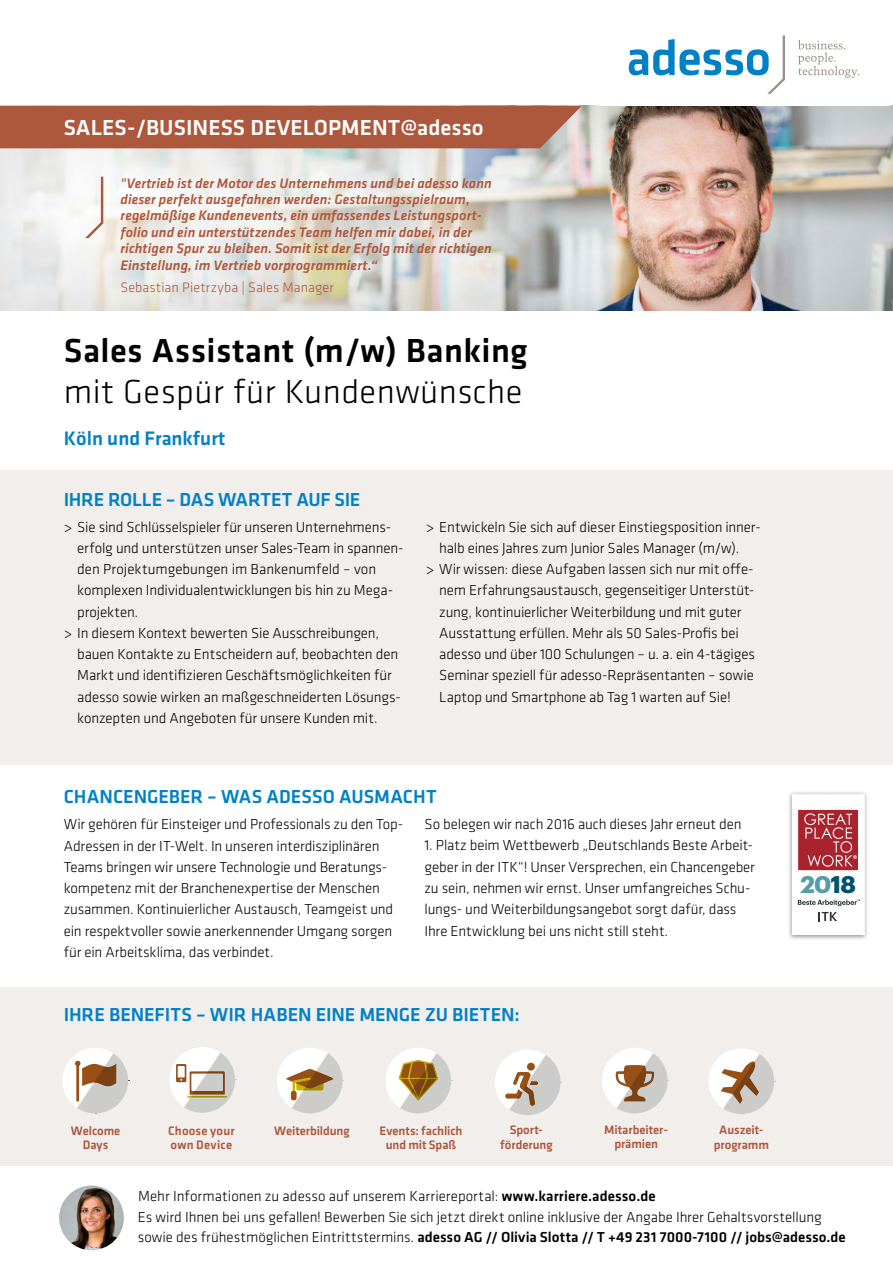
<style>
.page{position:relative;width:893px;height:1263px;background:#fff}
.page>*{position:absolute;margin:0;border:0;box-sizing:border-box;transform-origin:0 0}
.t1{font:500 34.5px "Klavika";letter-spacing:.01em;color:#000}
.t2{font:300 34.5px "Klavika";letter-spacing:.01em;color:#000}
.t3{font:700 23.55px "Graphik";color:#579ca9}
.t4{font:500 22.5px "Klavika";color:#fff}
.t5{font:500 20.25px "Klavika";color:#0081c7}
.t6{font:500 19.5px "Klavika";letter-spacing:-.005em;color:#0081c7}
.t7{font:300 15px/21.3px "Klavika";letter-spacing:-.01em;color:#000}
.t8{font:italic 500 14.25px/16.4px "Klavika";letter-spacing:.01em;color:#ad573c}
.t9{font:300 14.25px "Klavika";letter-spacing:.005em;color:#ad573c}
.t10{font:500 12.75px/14.9px "Klavika";letter-spacing:-.005em;color:#ad573c;text-align:center}
.t11{font:500 12.75px/14.2px "Klavika";letter-spacing:.015em;color:#ad573c}
.s1{color:#00526f}
.s2{font-weight:500}
</style>
<div class="page">
<div style="left:0;top:97px;width:893px;height:216px;background:#000;opacity:.15"></div>
<div style="left:599px;top:19px;width:290px;height:86px;background:#fff"></div>
<svg style="left:629px;top:35px;width:156px;height:59px"></svg>
<svg style="left:798px;top:40px;width:61px;height:38px"></svg>
<img style="left:59px;top:1185px;width:65px;height:65px;border-radius:32px">
<div style="left:0;top:470px;width:893px;height:295px;background:#f1eeeb"></div>
<img style="left:789px;top:792px;width:79px;height:148px">
<svg style="left:792px;top:794px;width:72px;height:141px"></svg>
<div style="left:0;top:987px;width:893px;height:179px;background:#f1eeeb"></div>
<div style="left:169px;top:1047px;width:66px;height:66px;background:#fff;border-radius:50%"></div>
<svg style="left:176px;top:1053px;width:59px;height:60px"></svg>
<div style="left:277px;top:1048px;width:66px;height:65px;background:#fff;border-radius:50%"></div>
<svg style="left:286px;top:1053px;width:57px;height:60px"></svg>
<div style="left:62px;top:1048px;width:66px;height:65px;background:#fff;border-radius:50%"></div>
<svg style="left:75px;top:1053px;width:54px;height:60px"></svg>
<div style="left:495px;top:1049px;width:65px;height:66px;background:#fff;border-radius:50%"></div>
<svg style="left:505px;top:1055px;width:55px;height:60px"></svg>
<div style="left:385px;top:1048px;width:66px;height:65px;background:#fff;border-radius:50%"></div>
<svg style="left:399px;top:1053px;width:52px;height:60px"></svg>
<div style="left:602px;top:1048px;width:66px;height:65px;background:#fff;border-radius:50%"></div>
<svg style="left:615px;top:1053px;width:53px;height:60px"></svg>
<div style="left:708px;top:1048px;width:66px;height:66px;background:#fff;border-radius:50%"></div>
<svg style="left:721px;top:1054px;width:53px;height:60px"></svg>
<div style="left:0;top:106px;width:582px;height:42px;background:#ad573c"></div>
<svg style="left:85px;top:177px;width:18px;height:61px"></svg>
<h3 class="t4" style="left:64px;top:116px;width:421px">SALES-/BUSINESS DEVELOPMENT@adesso</h3>
<p class="t8" style="left:120px;top:175px;width:373px">"Vertrieb ist der Motor des Unternehmens und bei adesso kann dieser perfekt ausgefahren werden: Gestaltungsspielraum, regelmäßige Kundenevents, ein umfassendes Leistungsport&shy;folio und ein unterstützendes Team helfen mir dabei, in der richtigen Spur zu bleiben. Somit ist der Erfolg mit der richtigen Einstellung, im Vertrieb vorprogrammiert.“</p>
<p class="t9" style="left:120px;top:280px;width:215px">Sebastian Pietrzyba | Sales Manager</p>
<h1 class="t1" style="left:64px;top:332px;width:465px">Sales Assistant (m/w) Banking</h1>
<h1 class="t2" style="left:64px;top:373px;width:460px">mit Gespür für Kundenwünsche</h1>
<h3 class="t5" style="left:64px;top:427px;width:163px">Köln und Frankfurt</h3>
<h3 class="t6" style="left:64px;top:489px;width:298px">IHRE ROLLE – DAS WARTET AUF SIE</h3>
<p class="t7" style="left:64px;top:516px;width:329px">&gt; Sie sind Schlüsselspieler für unseren Unternehmens-</p>
<p class="t7" style="left:77px;top:537px;width:328px">erfolg und unterstützen unser Sales-Team in spannen-</p>
<p class="t7" style="left:77px;top:559px;width:300px">den Projektumgebungen im Bankenumfeld – von</p>
<p class="t7" style="left:77px;top:580px;width:317px">komplexen Individualentwicklungen bis hin zu Mega-</p>
<p class="t7" style="left:77px;top:601px;width:62px">projekten.</p>
<p class="t7" style="left:64px;top:622px;width:317px">&gt; In diesem Kontext bewerten Sie Ausschreibungen,</p>
<p class="t7" style="left:77px;top:644px;width:322px">bauen Kontakte zu Entscheidern auf, beobachten den</p>
<p class="t7" style="left:77px;top:665px;width:316px">Markt und identifizieren Geschäftsmöglichkeiten für</p>
<p class="t7" style="left:77px;top:686px;width:325px">adesso sowie wirken an maßgeschneiderten Lösungs-</p>
<p class="t7" style="left:77px;top:707px;width:302px">konzepten und Angeboten für unsere Kunden mit.</p>
<p class="t7" style="left:426px;top:516px;width:337px">&gt; Entwickeln Sie sich auf dieser Einstiegsposition inner-</p>
<p class="t7" style="left:439px;top:537px;width:302px">halb eines Jahres zum Junior Sales Manager (m/w).</p>
<p class="t7" style="left:426px;top:559px;width:329px">&gt; Wir wissen: diese Aufgaben lassen sich nur mit offe-</p>
<p class="t7" style="left:439px;top:580px;width:316px">nem Erfahrungsaustausch, gegenseitiger Unterstüt-</p>
<p class="t7" style="left:439px;top:601px;width:304px">zung, kontinuierlicher Weiterbildung und mit guter</p>
<p class="t7" style="left:439px;top:622px;width:301px">Ausstattung erfüllen. Mehr als 50 Sales-Profis bei</p>
<p class="t7" style="left:439px;top:644px;width:317px">adesso und über 100 Schulungen – u. a. ein 4-tägiges</p>
<p class="t7" style="left:439px;top:665px;width:316px">Seminar speziell für adesso-Repräsentanten – sowie</p>
<p class="t7" style="left:439px;top:686px;width:293px">Laptop und Smartphone ab Tag 1 warten auf Sie!</p>
<h3 class="t6" style="left:64px;top:786px;width:374px">CHANCENGEBER – WAS ADESSO AUSMACHT</h3>
<p class="t7" style="left:64px;top:814px;width:341px">Wir gehören für Einsteiger und Professionals zu den Top-Adressen in der IT-Welt. In unseren interdisziplinären Teams bringen wir unsere Technologie und Beratungs&shy;kompetenz mit der Branchenexpertise der Menschen zusammen. Kontinuierlicher Austausch, Teamgeist und ein respektvoller sowie anerkennender Umgang sorgen für ein Arbeitsklima, das verbindet.</p>
<p class="t7" style="left:424px;top:814px;width:318px">So belegen wir nach 2016 auch dieses Jahr erneut den</p>
<p class="t7" style="left:424px;top:835px;width:332px">1. Platz beim Wettbewerb „Deutschlands Beste Arbeit&shy;geber in der ITK“! Unser Versprechen, ein Chancengeber zu sein, nehmen wir ernst. Unser umfangreiches Schu&shy;lungs- und Weiterbildungsangebot sorgt dafür, dass Ihre Entwicklung bei uns nicht still steht.</p>
<h3 class="t6" style="left:64px;top:1003px;width:457px">IHRE BENEFITS – WIR HABEN EINE MENGE ZU BIETEN:</h3>
<h2 class="t3" style="left:800px;top:866px;width:57px">20<span class="s1">18</span></h2>
<p class="t10" style="left:71px;top:1123px;width:51px">Welcome</p>
<p class="t10" style="left:274px;top:1123px;width:77px">Weiterbildung</p>
<p class="t10" style="left:83px;top:1138px;width:27px">Days</p>
<p class="t11" style="left:168px;top:1124px;width:68px">Choose your own Device</p>
<p class="t10" style="left:380px;top:1124px;width:84px;line-height:14.2px">Events: fachlich und mit Spaß</p>
<p class="t10" style="left:604px;top:1123px;width:65px;line-height:14.2px">Mitarbeiter&shy;prämien</p>
<p class="t10" style="left:714px;top:1122px;width:57px">Auszeit&shy;programm</p>
<p class="t10" style="left:500px;top:1123px;width:54px">Sport&shy;förderung</p>
<p class="t7" style="left:138px;top:1186px;width:709px;line-height:20.4px">Mehr Informationen zu adesso auf unserem Karriereportal: <span class="s2">www.karriere.adesso.de<br></span>Es wird Ihnen bei uns gefallen! Bewerben Sie sich jetzt direkt online inklusive der Angabe Ihrer Gehaltsvorstellung sowie des frühestmöglichen Eintrittstermins. <span class="s2">adesso AG // Olivia Slotta // T +49 231 7000-7100 // jobs@adesso.de</span></p>
</div>
